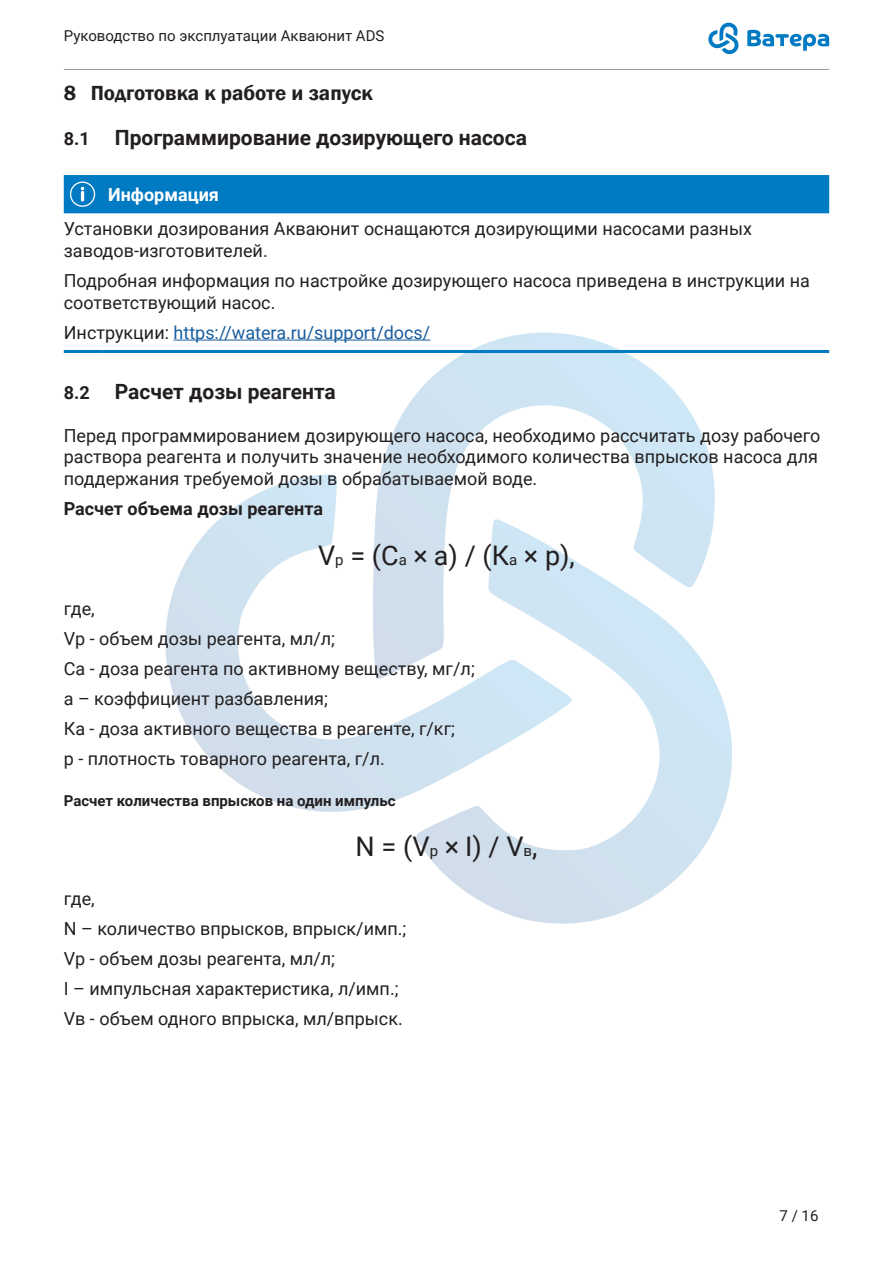
<style>
.page{position:relative;width:893px;height:1263px;background:#fff}
.page>*{position:absolute;margin:0;border:0;box-sizing:border-box;transform-origin:0 0}
.t1{font:27px "Roboto";color:#231f20}
.t2{font:700 21px "Roboto";color:#231f20}
.t3{font:600 21px "Franklin Gothic";color:#231f20}
.t4{font:18px/21.6px "Roboto";color:#231f20}
.t5{font:18px "Roboto";color:#175d9e}
.t6{font:700 18px "Roboto";color:#231f20}
.t7{font:700 18px "Roboto";color:#fff}
.t8{font:15px "Roboto";color:#231f20}
.t9{font:700 15px "Roboto";color:#231f20}
.s1{font-size:18px}
.s2{color:#231f20}
.s3{font-size:15px}
</style>
<div class="page">
<svg style="left:747px;top:30px;width:82px;height:21px"></svg>
<svg style="left:708px;top:22px;width:31px;height:32px"></svg>
<hr style="left:64px;top:69px;width:765px;height:1px;background:#9a9c9e">
<svg style="left:165px;top:474px;width:251px;height:338px"></svg>
<svg style="left:372px;top:333px;width:343px;height:346px"></svg>
<svg style="left:416px;top:519px;width:316px;height:405px"></svg>
<hr style="left:64px;top:350px;width:38px;height:3px;background:#007ac2">
<hr style="left:102px;top:350px;width:727px;height:3px;background:#007ac2">
<div style="left:64px;top:175px;width:765px;height:38px;background:#007ac2"></div>
<hr style="left:174px;top:340px;width:256px;height:1px;background:#175d9e">
<p class="t8" style="left:64px;top:25px;width:322px">Руководство по эксплуатации Акваюнит ADS</p>
<p class="t3" style="left:64px;top:80px;width:310px">8 Подготовка к работе и запуск</p>
<p class="t2" style="left:64px;top:123px;width:465px"><span class="s1">8.1</span> Программирование дозирующего насоса</p>
<p class="t7" style="left:108px;top:182px;width:112px">Информация</p>
<p class="t4" style="left:64px;top:217px;width:690px">Установки дозирования Акваюнит оснащаются дозирующими насосами разных заводов-изготовителей.</p>
<p class="t4" style="left:64px;top:269px;width:748px">Подробная информация по настройке дозирующего насоса приведена в инструкции на соответствующий насос.</p>
<p class="t5" style="left:64px;top:320px;width:368px"><span class="s2">Инструкции:</span> https://watera.ru/support/docs/</p>
<p class="t2" style="left:64px;top:376px;width:274px"><span class="s1">8.2</span> Расчет дозы реагента</p>
<p class="t4" style="left:64px;top:424px;width:758px">Перед программированием дозирующего насоса, необходимо рассчитать дозу рабочего раствора реагента и получить значение необходимого количества впрысков насоса для поддержания требуемой дозы в обрабатываемой воде.</p>
<p class="t6" style="left:64px;top:496px;width:261px">Расчет объема дозы реагента</p>
<p class="t1" style="left:318px;top:537px;width:258px">V<span class="s3">р</span> = (С<span class="s3">а</span> × a) / (К<span class="s3">а</span> × p),</p>
<p class="t4" style="left:64px;top:597px;width:33px">где,</p>
<p class="t4" style="left:64px;top:627px;width:273px">Vр - объем дозы реагента, мл/л;</p>
<p class="t4" style="left:64px;top:657px;width:412px">Са - доза реагента по активному веществу, мг/л;</p>
<p class="t4" style="left:64px;top:687px;width:266px">a – коэффициент разбавления;</p>
<p class="t4" style="left:64px;top:717px;width:393px">Ка - доза активного вещества в реагенте, г/кг;</p>
<p class="t4" style="left:64px;top:747px;width:322px">р - плотность товарного реагента, г/л.</p>
<p class="t9" style="left:64px;top:790px;width:333px">Расчет количества впрысков на один импульс</p>
<p class="t1" style="left:356px;top:828px;width:183px">N = (V<span class="s3">p</span> × I) / V<span class="s3">в</span>,</p>
<p class="t4" style="left:64px;top:887px;width:33px">где,</p>
<p class="t4" style="left:64px;top:917px;width:344px">N – количество впрысков, впрыск/имп.;</p>
<p class="t4" style="left:64px;top:947px;width:273px">Vр - объем дозы реагента, мл/л;</p>
<p class="t4" style="left:64px;top:977px;width:336px">I – импульсная характеристика, л/имп.;</p>
<p class="t4" style="left:64px;top:1007px;width:341px">Vв - объем одного впрыска, мл/впрыск.</p>
<p class="t8" style="left:779px;top:1205px;width:40px">7 / 16</p>
</div>
